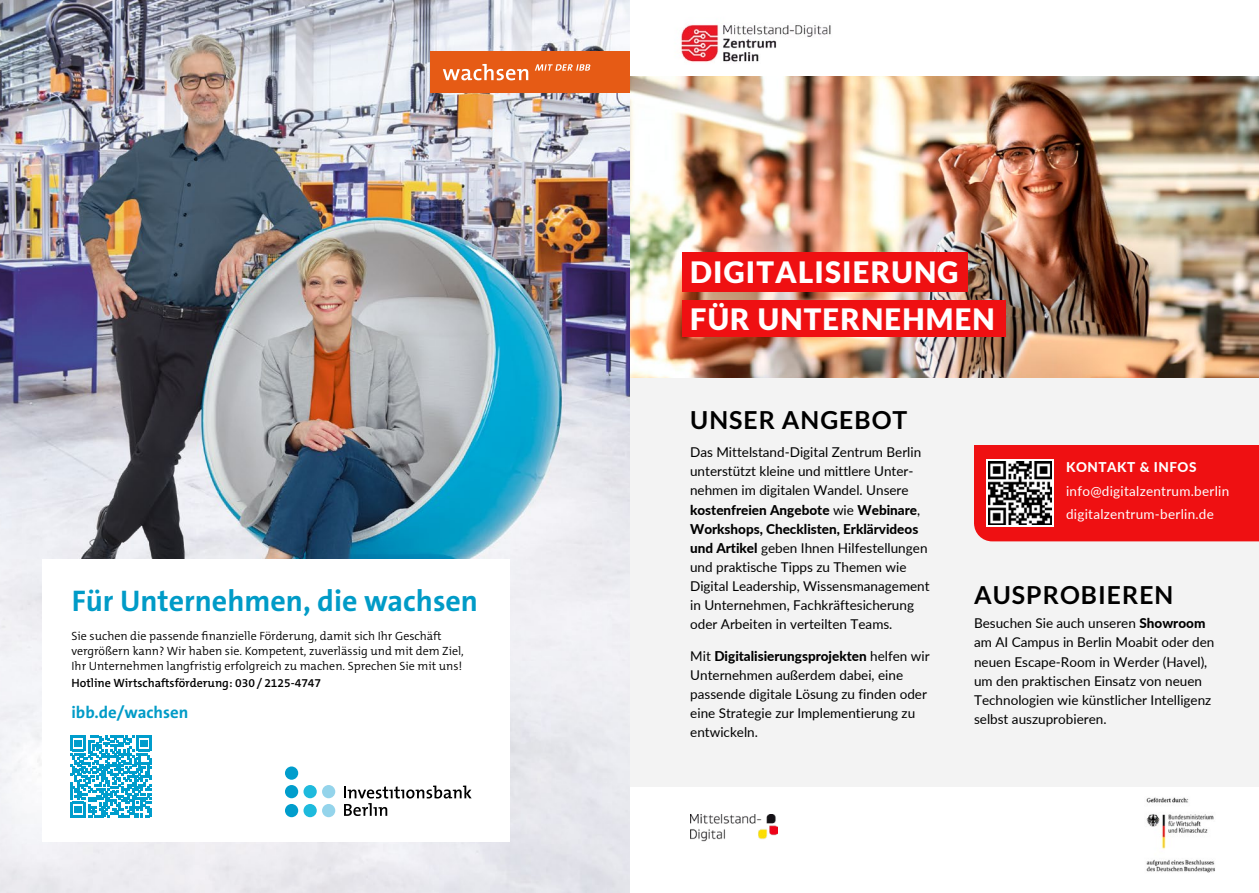
<style>
.page{position:relative;width:1259px;height:893px;background:#fff}
.page>*{position:absolute;margin:0;border:0;box-sizing:border-box;transform-origin:0 0}
.t1{font:700 30px "The Sans C5";color:#009bc7}
.t2{font:900 29.4px/47.2px "Lato";letter-spacing:.04em;color:#fff}
.t3{font:700 24.9px "Lato";letter-spacing:.04em;color:#000}
.t4{font:700 16.8px "The Sans C5";color:#009bc7}
.t5{font:13.5px/19.2px "Lato";color:#000}
.t6{font:13.5px/23.7px "Lato";letter-spacing:.02em;color:#fff}
.t7{font:800 13.5px "Lato";letter-spacing:.04em;color:#fff}
.t8{font:300 12px/15px "The Mix C5";color:#000}
.t9{font:600 12px "The Mix C5";color:#000}
.s1{font-weight:800}
</style>
<div class="page">
<div style="left:629px;top:0;width:630px;height:893px;background:#f3f3f3"></div>
<div style="left:629px;top:0;width:630px;height:97px;background:#fff"></div>
<img style="left:680px;top:24px;width:151px;height:38px">
<div style="left:629px;top:788px;width:630px;height:105px;background:#fff"></div>
<img style="left:1146px;top:797px;width:69px;height:76px">
<img style="left:690px;top:814px;width:87px;height:28px">
<div style="left:974px;top:524px;width:285px;height:17px;background:#ef1012"></div>
<div style="left:974px;top:445px;width:285px;height:79px;background:#ef1012"></div>
<svg style="left:986px;top:459px;width:68px;height:68px"></svg>
<img style="left:989px;top:462px;width:62px;height:62px">
<img style="left:629px;top:77px;width:630px;height:300px">
<div style="left:682px;top:300px;width:323px;height:37px;background:#ef1012"></div>
<div style="left:682px;top:252px;width:286px;height:40px;background:#ef1012"></div>
<img style="left:0;top:0;width:629px;height:893px">
<div style="left:43px;top:560px;width:467px;height:282px;background:#fff"></div>
<div style="left:285px;top:804px;width:13px;height:13px;background:#009dcc;border-radius:50%"></div>
<div style="left:303px;top:804px;width:14px;height:13px;background:#1ebadd;border-radius:50%"></div>
<div style="left:285px;top:785px;width:13px;height:13px;background:#009dcc;border-radius:50%"></div>
<div style="left:303px;top:785px;width:14px;height:13px;background:#1ebadd;border-radius:50%"></div>
<div style="left:322px;top:804px;width:13px;height:13px;background:#94d4eb;border-radius:50%"></div>
<div style="left:322px;top:785px;width:13px;height:13px;background:#94d4eb;border-radius:50%"></div>
<div style="left:285px;top:766px;width:13px;height:14px;background:#009dcc;border-radius:50%"></div>
<svg style="left:344px;top:785px;width:127px;height:31px"></svg>
<svg style="left:70px;top:736px;width:82px;height:81px"></svg>
<div style="left:430px;top:51px;width:199px;height:42px;background:#e65b15"></div>
<svg style="left:535px;top:64px;width:55px;height:7px"></svg>
<svg style="left:443px;top:64px;width:85px;height:16px"></svg>
<h1 class="t1" style="left:72px;top:582px;width:408px">Für Unternehmen, die wachsen</h1>
<p class="t8" style="left:71px;top:628px;width:394px">Sie suchen die passende finanzielle Förderung, damit sich Ihr Geschäft vergrößern kann? Wir haben sie. Kompetent, zuverlässig und mit dem Ziel,<br>Ihr Unternehmen langfristig erfolgreich zu machen. Sprechen Sie mit uns!</p>
<p class="t9" style="left:71px;top:675px;width:251px">Hotline Wirtschaftsförderung: 030 / 2125-4747</p>
<p class="t4" style="left:71px;top:702px;width:118px">ibb.de/wachsen</p>
<h2 class="t2" style="left:690px;top:248px;width:306px">DIGITALISIERUNG<br>FÜR UNTERNEHMEN</h2>
<h3 class="t3" style="left:690px;top:406px;width:219px">UNSER ANGEBOT</h3>
<p class="t5" style="left:690px;top:442px;width:241px">Das Mittelstand-Digital Zentrum Berlin unterstützt kleine und mittlere Unter&shy;nehmen im digitalen Wandel. Unsere <span class="s1">kostenfreien Angebote</span> wie <span class="s1">Webinare</span>, <span class="s1">Workshops, Checklisten, Erklärvideos und Artikel</span> geben Ihnen Hilfestellungen und praktische Tipps zu Themen wie Digital Leadership, Wissensmanagement in Unternehmen, Fachkräftesicherung oder Arbeiten in verteilten Teams.</p>
<p class="t5" style="left:690px;top:645px;width:241px">Mit <span class="s1">Digitalisierungsprojekten</span> helfen wir Unternehmen außerdem dabei, eine passende digitale Lösung zu finden oder eine Strategie zur Implementierung zu entwickeln.</p>
<p class="t7" style="left:1066px;top:457px;width:132px">KONTAKT &amp; INFOS</p>
<p class="t6" style="left:1066px;top:478px;width:165px">info@digitalzentrum.berlin digitalzentrum-berlin.de</p>
<h3 class="t3" style="left:974px;top:581px;width:201px">AUSPROBIEREN</h3>
<p class="t5" style="left:974px;top:613px;width:242px">Besuchen Sie auch unseren <span class="s1">Showroom </span>am AI Campus in Berlin Moabit oder den neuen Escape-Room in Werder (Havel), um den praktischen Einsatz von neuen Technologien wie künstlicher Intelligenz selbst auszuprobieren.</p>
</div>
